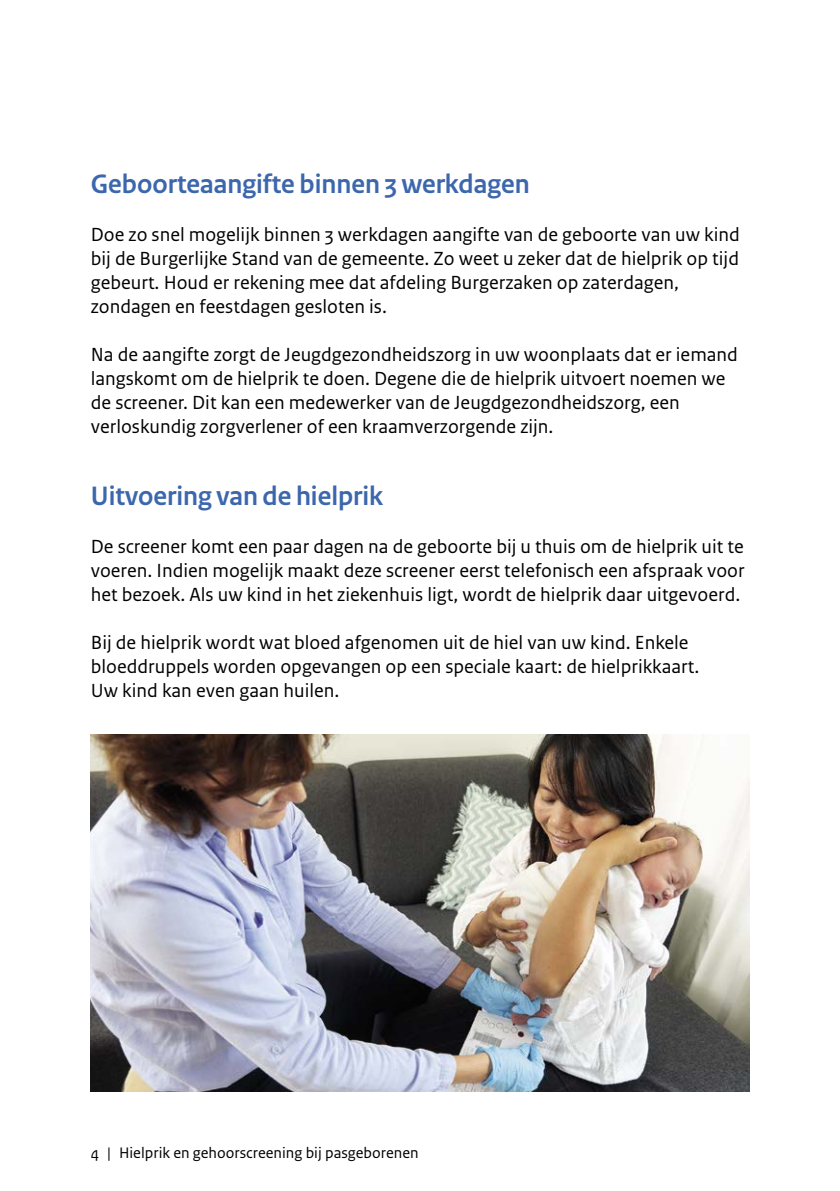
<style>
.page{position:relative;width:840px;height:1191px;background:#fff}
.page>*{position:absolute;margin:0;border:0;box-sizing:border-box;transform-origin:0 0}
.H2_Paragraafkop{font:700 28px "Rijksoverheid Sans Heading";color:#3c67ad}
.P_Broodtekst-sans{font:20px/24px "Rijksoverheid Sans Text";color:#000}
.t1{font:16px "Rijksoverheid Sans Text";color:#000}
</style>
<div class="page">
<img style="left:91px;top:734px;width:657px;height:357px">
<h4 class="H2_Paragraafkop" style="left:91px;top:168px;width:440px">Geboorteaangifte binnen 3 werkdagen</h4>
<p class="P_Broodtekst-sans" style="left:91px;top:223px;width:650px">Doe zo snel mogelijk binnen 3 werkdagen aangifte van de geboorte van uw kind bij de Burgerlijke Stand van de gemeente. Zo weet u zeker dat de hielprik op tijd gebeurt. Houd er rekening mee dat afdeling Burgerzaken op zaterdagen, zondagen en feestdagen gesloten is.</p>
<p class="P_Broodtekst-sans" style="left:91px;top:343px;width:648px">Na de aangifte zorgt de Jeugdgezondheidszorg in uw woonplaats dat er iemand langskomt om de hielprik te doen. Degene die de hielprik uitvoert noemen we de screener. Dit kan een medewerker van de Jeugdgezondheidszorg, een verloskundig zorgverlener of een kraamverzorgende zijn.</p>
<h4 class="H2_Paragraafkop" style="left:91px;top:480px;width:294px">Uitvoering van de hielprik</h4>
<p class="P_Broodtekst-sans" style="left:91px;top:535px;width:655px;text-align:justify">De screener komt een paar dagen na de geboorte bij u thuis om de hielprik uit te voeren. Indien mogelijk maakt deze screener eerst telefonisch een afspraak voor het bezoek. Als uw kind in het ziekenhuis ligt, wordt de hielprik daar uitgevoerd.</p>
<p class="P_Broodtekst-sans" style="left:91px;top:631px;width:609px">Bij de hielprik wordt wat bloed afgenomen uit de hiel van uw kind. Enkele bloeddruppels worden opgevangen op een speciale kaart: de hielprikkaart.</p>
<p class="P_Broodtekst-sans" style="left:91px;top:679px;width:250px">Uw kind kan even gaan huilen.</p>
<p class="t1" style="left:91px;top:1143px;width:329px">4 | Hielprik en gehoorscreening bij pasgeborenen</p>
</div>
